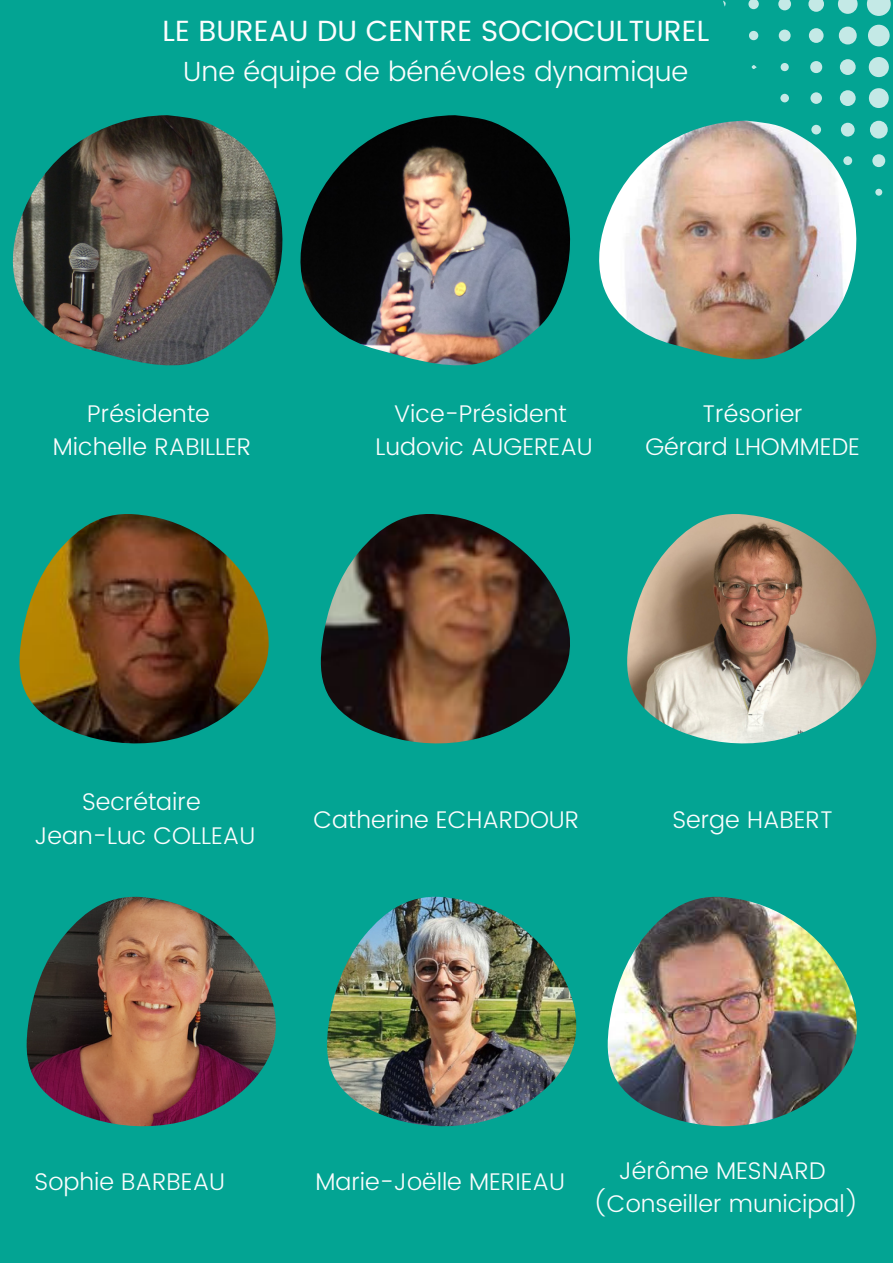
<style>
.page{position:relative;width:893px;height:1264px;background:#fff}
.page>*{position:absolute;margin:0;border:0;box-sizing:border-box;transform-origin:0 0}
.t1{font:29.1px "Poppins";color:#fcfdfe}
.t2{font:300 27.6px "Poppins";color:#fcfdfe}
.t3{font:300 24.15px/33.8px "Poppins";color:#fcfdfe;text-align:center}
</style>
<div class="page">
<div style="left:0;top:0;width:892px;height:1262px;background:#03a493"></div>
<img style="left:19px;top:514px;width:250px;height:230px">
<img style="left:300px;top:115px;width:270px;height:251px">
<img style="left:599px;top:121px;width:257px;height:239px">
<img style="left:13px;top:115px;width:269px;height:251px">
<img style="left:321px;top:514px;width:249px;height:230px">
<img style="left:627px;top:514px;width:249px;height:230px">
<img style="left:27px;top:896px;width:249px;height:231px">
<img style="left:607px;top:896px;width:249px;height:231px">
<svg style="left:866px;top:0;width:24px;height:16px"></svg>
<div style="left:867px;top:25px;width:22px;height:21px;background:#c4e9e6;border-radius:50%"></div>
<svg style="left:868px;top:57px;width:20px;height:20px"></svg>
<svg style="left:868px;top:88px;width:20px;height:20px"></svg>
<svg style="left:838px;top:0;width:19px;height:14px"></svg>
<div style="left:838px;top:27px;width:18px;height:17px;background:#c4e9e6;border-radius:50%"></div>
<div style="left:869px;top:121px;width:18px;height:17px;background:#c4e9e6;border-radius:50%"></div>
<svg style="left:839px;top:90px;width:16px;height:16px"></svg>
<svg style="left:839px;top:59px;width:16px;height:16px"></svg>
<svg style="left:808px;top:0;width:16px;height:12px"></svg>
<svg style="left:808px;top:28px;width:15px;height:15px"></svg>
<svg style="left:840px;top:123px;width:14px;height:14px"></svg>
<svg style="left:872px;top:154px;width:13px;height:13px"></svg>
<svg style="left:778px;top:0;width:13px;height:10px"></svg>
<svg style="left:810px;top:61px;width:12px;height:12px"></svg>
<svg style="left:778px;top:30px;width:12px;height:12px"></svg>
<svg style="left:810px;top:92px;width:12px;height:12px"></svg>
<svg style="left:748px;top:0;width:10px;height:9px"></svg>
<svg style="left:811px;top:125px;width:10px;height:10px"></svg>
<svg style="left:748px;top:31px;width:10px;height:9px"></svg>
<svg style="left:843px;top:156px;width:9px;height:9px"></svg>
<svg style="left:780px;top:94px;width:9px;height:8px"></svg>
<div style="left:780px;top:63px;width:8px;height:8px;background:#c4e9e6;border-radius:50%"></div>
<div style="left:875px;top:189px;width:7px;height:7px;background:#c4e9e6;border-radius:50%"></div>
<svg style="left:751px;top:65px;width:5px;height:4px"></svg>
<svg style="left:723px;top:1px;width:3px;height:6px"></svg>
<img style="left:327px;top:896px;width:249px;height:231px">
<p class="t1" style="left:162px;top:14px;width:548px">LE BUREAU DU CENTRE SOCIOCULTUREL</p>
<p class="t2" style="left:183px;top:55px;width:506px">Une équipe de bénévoles dynamique</p>
<p class="t3" style="left:53px;top:396px;width:200px">Présidente<br>Michelle RABILLER</p>
<p class="t3" style="left:375px;top:396px;width:219px">Vice-Président<br>Ludovic AUGEREAU</p>
<p class="t3" style="left:645px;top:396px;width:216px">Trésorier<br>Gérard LHOMMEDE</p>
<p class="t3" style="left:35px;top:785px;width:222px">Secrétaire<br>Jean-Luc COLLEAU</p>
<p class="t3" style="left:313px;top:803px;width:267px">Catherine ECHARDOUR</p>
<p class="t3" style="left:672px;top:803px;width:162px">Serge HABERT</p>
<p class="t3" style="left:35px;top:1164px;width:192px">Sophie BARBEAU</p>
<p class="t3" style="left:315px;top:1164px;width:251px">Marie-Joëlle MERIEAU</p>
<p class="t3" style="left:593px;top:1153px;width:267px">Jérôme MESNARD (Conseiller municipal)</p>
</div>
